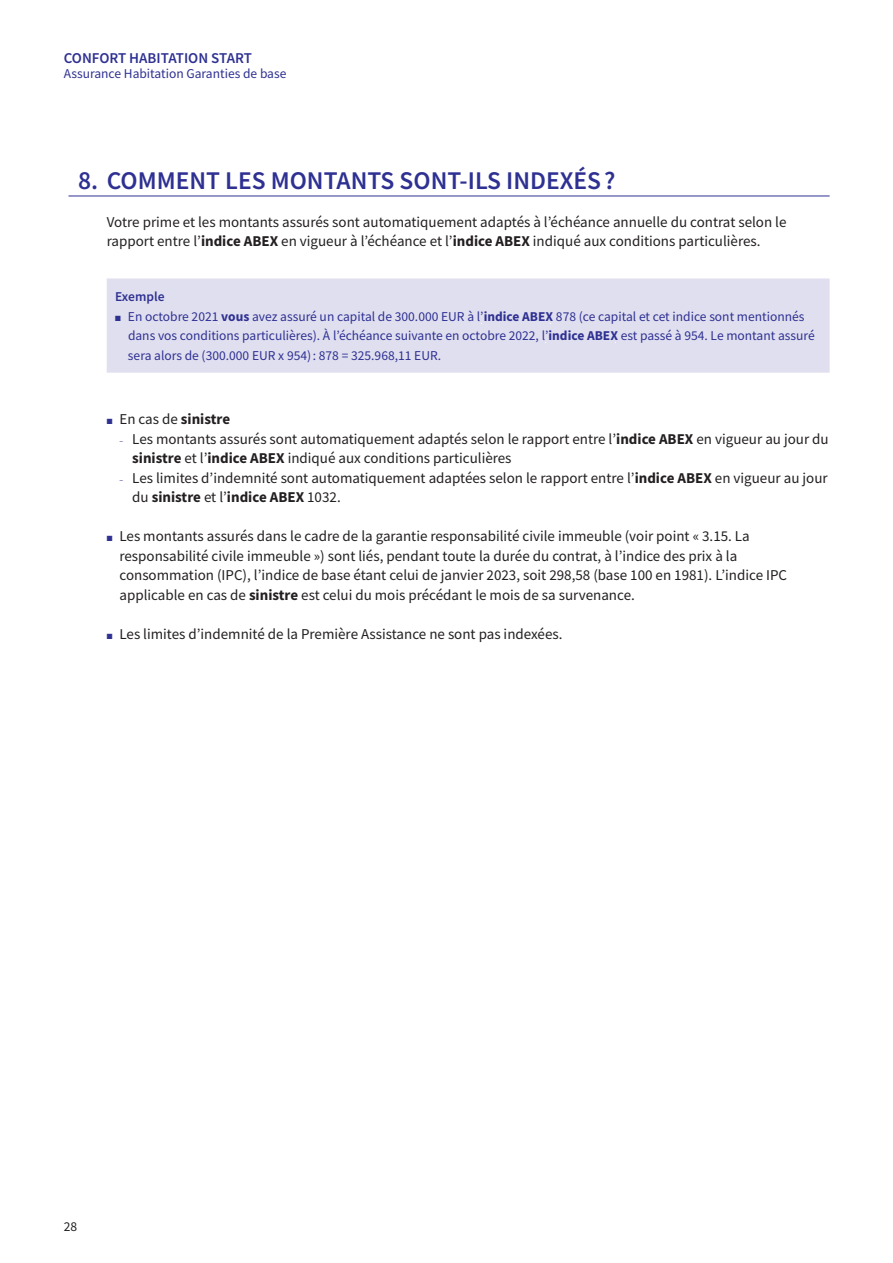
<style>
.page{position:relative;width:893px;height:1263px;background:#fff}
.page>*{position:absolute;margin:0;border:0;box-sizing:border-box;transform-origin:0 0}
.t1{font:600 25.5px "Source Sans Pro";color:#2e3092}
.t2{font:15px/19.5px "Source Sans Pro";color:#231f20}
.t3{font:700 15px "Source Sans Pro";color:#231f20}
.t4{font:600 15px "Source Sans Pro";color:#2e3092}
.t5{font:13.5px/19.5px "Source Sans Pro";color:#2e3092}
.t6{font:600 13.5px "Source Sans Pro";color:#2e3092}
.t7{font:13.5px "Source Sans Pro";color:#231f20}
.s1{font-weight:700}
.s2{color:#2e3092}
.s3{font-weight:400}
.s4{font-size:7.5px;color:#2e3092}
</style>
<div class="page">
<hr style="left:68px;top:196px;width:762px;height:1px;background:#2e3092">
<div style="left:107px;top:278px;width:723px;height:95px;background:#e0dfef"></div>
<p class="t4" style="left:64px;top:49px;width:190px">CONFORT HABITATION START</p>
<p class="t5" style="left:64px;top:64px;width:224px">Assurance Habitation Garanties de base</p>
<h1 class="t1" style="left:78px;top:164px;width:539px">8. COMMENT LES MONTANTS SONT-ILS INDEXÉS ?</h1>
<p class="t2" style="left:107px;top:212px;width:681px">Votre prime et les montants assurés sont automatiquement adaptés à l’échéance annuelle du contrat selon le rapport entre l’<span class="s1">indice ABEX</span> en vigueur à l’échéance et l’<span class="s1">indice ABEX</span> indiqué aux conditions particulières.</p>
<p class="t6" style="left:115px;top:288px;width:51px">Exemple</p>
<p class="t5" style="left:128px;top:307px;width:688px;text-indent:-13px">■ En octobre 2021 <span class="s1">vous</span> avez assuré un capital de 300.000 EUR à l’<span class="s1">indice ABEX</span> 878 (ce capital et cet indice sont mentionnés dans vos conditions particulières). À l’échéance suivante en octobre 2022, l’<span class="s1">indice ABEX</span> est passé à 954. Le montant assuré sera alors de (300.000 EUR x 954) : 878 = 325.968,11 EUR.</p>
<p class="t3" style="left:107px;top:409px;width:125px"><span class="s2">■</span> <span class="s3">En cas de</span> sinistre</p>
<p class="t2" style="left:119px;top:429px;width:711px"><span class="s4">−</span> Les montants assurés sont automatiquement adaptés selon le rapport entre l’<span class="s1">indice ABEX</span> en vigueur au jour du</p>
<p class="t2" style="left:132px;top:449px;width:381px"><span class="s1">sinistre</span> et l’<span class="s1">indice ABEX</span> indiqué aux conditions particulières</p>
<p class="t2" style="left:119px;top:468px;width:710px"><span class="s4">−</span> Les limites d’indemnité sont automatiquement adaptées selon le rapport entre l’<span class="s1">indice ABEX</span> en vigueur au jour</p>
<p class="t3" style="left:132px;top:487px;width:210px"><span class="s3">du</span> sinistre <span class="s3">et l’</span>indice ABEX <span class="s3">1032.</span></p>
<p class="t2" style="left:119px;top:527px;width:669px;text-indent:-13px"><span class="s2">■</span> Les montants assurés dans le cadre de la garantie responsabilité civile immeuble (voir point « 3.15. La responsabilité civile immeuble ») sont liés, pendant toute la durée du contrat, à l’indice des prix à la consommation (IPC), l’indice de base étant celui de janvier 2023, soit 298,58 (base 100 en 1981). L’indice IPC applicable en cas de <span class="s1">sinistre</span> est celui du mois précédant le mois de sa survenance.</p>
<p class="t2" style="left:107px;top:624px;width:457px"><span class="s2">■</span> Les limites d’indemnité de la Première Assistance ne sont pas indexées.</p>
<p class="t7" style="left:64px;top:1218px;width:15px">28</p>
</div>
